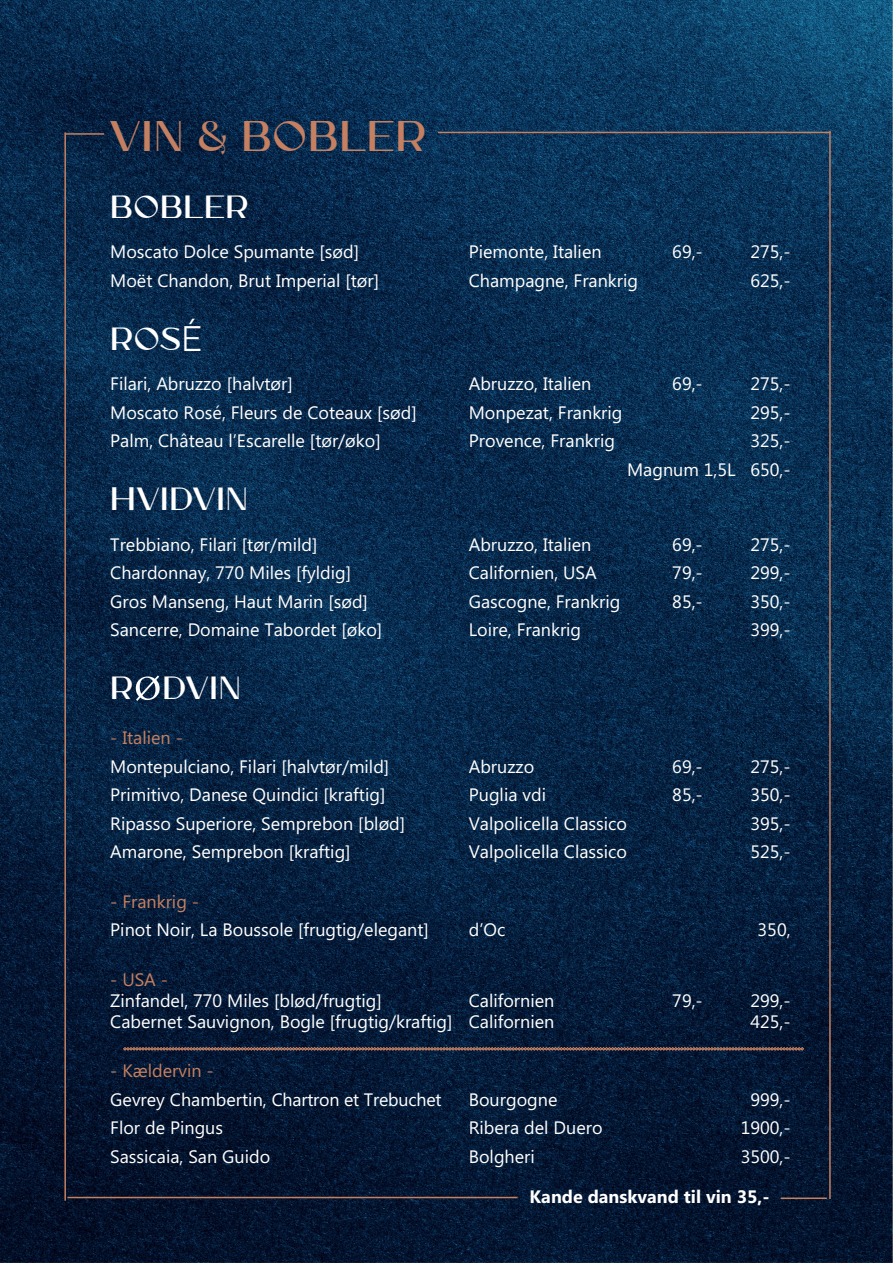
<style>
.page{position:relative;width:893px;height:1263px;background:#fff}
.page>*{position:absolute;margin:0;border:0;box-sizing:border-box;transform-origin:0 0}
.t1{font:600 48px "MOLLIES";letter-spacing:.025em;color:#c58061}
.t2{font:600 36px "MOLLIES";letter-spacing:.025em;color:#fff}
.t3{font:18px "Microsoft Phags Pa";color:#fff}
.t4{font:18px "Microsoft Phags Pa";color:#c58061}
.t5{font:700 18px "Microsoft Phags Pa";color:#fff}
.s1{font-family:"Aaux Next";font-weight:400;font-size:35.7px}
.s2{font-family:"Aldine 401 BT Roman A";font-weight:400;font-size:52.5px}
</style>
<div class="page">
<img style="left:0;top:0;width:893px;height:1263px">
<hr style="left:64px;top:132px;width:2px;height:1069px;background:#c58061">
<hr style="left:438px;top:132px;width:393px;height:1px;background:#c58061">
<hr style="left:781px;top:1197px;width:46px;height:2px;background:#c58061">
<hr style="left:829px;top:131px;width:2px;height:1068px;background:#c58061">
<hr style="left:66px;top:133px;width:38px;height:2px;background:#c58061">
<hr style="left:67px;top:1197px;width:450px;height:1px;background:#c58061">
<svg style="left:123px;top:1047px;width:681px;height:3px"></svg>
<p class="t1" style="left:110px;top:112px;width:317px">VIN &amp; BOBLER</p>
<p class="t2" style="left:110px;top:189px;width:140px">BOBLER</p>
<p class="t3" style="left:110px;top:239px;width:250px">Moscato Dolce Spumante [sød]</p>
<p class="t3" style="left:469px;top:239px;width:134px">Piemonte, Italien</p>
<p class="t3" style="left:672px;top:239px;width:32px">69,-</p>
<p class="t3" style="left:750px;top:239px;width:42px">275,-</p>
<p class="t3" style="left:110px;top:268px;width:270px">Moët Chandon, Brut Imperial [tør]</p>
<p class="t3" style="left:469px;top:268px;width:171px">Champagne, Frankrig</p>
<p class="t3" style="left:750px;top:268px;width:42px">625,-</p>
<p class="t2" style="left:110px;top:321px;width:94px">ROS<span class="s1">É</span></p>
<p class="t3" style="left:110px;top:371px;width:184px">Filari, Abruzzo [halvtør]</p>
<p class="t3" style="left:469px;top:371px;width:124px">Abruzzo, Italien</p>
<p class="t3" style="left:672px;top:371px;width:32px">69,-</p>
<p class="t3" style="left:750px;top:371px;width:42px">275,-</p>
<p class="t3" style="left:110px;top:400px;width:308px">Moscato Rosé, Fleurs de Coteaux [sød]</p>
<p class="t3" style="left:469px;top:400px;width:155px">Monpezat, Frankrig</p>
<p class="t3" style="left:750px;top:400px;width:42px">295,-</p>
<p class="t3" style="left:110px;top:428px;width:272px">Palm, Château l’Escarelle [tør/øko]</p>
<p class="t3" style="left:469px;top:428px;width:148px">Provence, Frankrig</p>
<p class="t3" style="left:750px;top:428px;width:42px">325,-</p>
<p class="t3" style="left:627px;top:457px;width:165px">Magnum 1,5L 650,-</p>
<p class="t2" style="left:110px;top:481px;width:139px">HVIDVIN</p>
<p class="t3" style="left:110px;top:532px;width:209px">Trebbiano, Filari [tør/mild]</p>
<p class="t3" style="left:469px;top:532px;width:124px">Abruzzo, Italien</p>
<p class="t3" style="left:672px;top:532px;width:32px">69,-</p>
<p class="t3" style="left:750px;top:532px;width:42px">275,-</p>
<p class="t3" style="left:110px;top:560px;width:243px">Chardonnay, 770 Miles [fyldig]</p>
<p class="t3" style="left:469px;top:560px;width:129px">Californien, USA</p>
<p class="t3" style="left:672px;top:560px;width:32px">79,-</p>
<p class="t3" style="left:750px;top:560px;width:42px">299,-</p>
<p class="t3" style="left:110px;top:589px;width:259px">Gros Manseng, Haut Marin [sød]</p>
<p class="t3" style="left:469px;top:589px;width:153px">Gascogne, Frankrig</p>
<p class="t3" style="left:672px;top:589px;width:32px">85,-</p>
<p class="t3" style="left:750px;top:589px;width:42px">350,-</p>
<p class="t3" style="left:110px;top:617px;width:274px">Sancerre, Domaine Tabordet [øko]</p>
<p class="t3" style="left:469px;top:617px;width:114px">Loire, Frankrig</p>
<p class="t3" style="left:750px;top:617px;width:42px">399,-</p>
<p class="t2" style="left:110px;top:670px;width:132px">R<span class="s2">ø</span>DVIN</p>
<p class="t4" style="left:110px;top:725px;width:74px">- Italien -</p>
<p class="t3" style="left:110px;top:754px;width:281px">Montepulciano, Filari [halvtør/mild]</p>
<p class="t3" style="left:469px;top:754px;width:67px">Abruzzo</p>
<p class="t3" style="left:672px;top:754px;width:32px">69,-</p>
<p class="t3" style="left:750px;top:754px;width:42px">275,-</p>
<p class="t3" style="left:110px;top:782px;width:277px">Primitivo, Danese Quindici [kraftig]</p>
<p class="t3" style="left:469px;top:782px;width:79px">Puglia vdi</p>
<p class="t3" style="left:672px;top:782px;width:32px">85,-</p>
<p class="t3" style="left:750px;top:782px;width:42px">350,-</p>
<p class="t3" style="left:110px;top:811px;width:296px">Ripasso Superiore, Semprebon [blød]</p>
<p class="t3" style="left:469px;top:811px;width:160px">Valpolicella Classico</p>
<p class="t3" style="left:750px;top:811px;width:42px">395,-</p>
<p class="t3" style="left:110px;top:839px;width:242px">Amarone, Semprebon [kraftig]</p>
<p class="t3" style="left:469px;top:839px;width:160px">Valpolicella Classico</p>
<p class="t3" style="left:750px;top:839px;width:42px">525,-</p>
<p class="t4" style="left:110px;top:889px;width:90px">- Frankrig -</p>
<p class="t3" style="left:110px;top:917px;width:320px">Pinot Noir, La Boussole [frugtig/elegant]</p>
<p class="t3" style="left:469px;top:917px;width:38px">d’Oc</p>
<p class="t3" style="left:758px;top:917px;width:35px">350,</p>
<p class="t4" style="left:110px;top:967px;width:59px">- USA -</p>
<p class="t3" style="left:110px;top:988px;width:273px">Zinfandel, 770 Miles [blød/frugtig]</p>
<p class="t3" style="left:469px;top:988px;width:87px">Californien</p>
<p class="t3" style="left:672px;top:988px;width:32px">79,-</p>
<p class="t3" style="left:750px;top:988px;width:42px">299,-</p>
<p class="t3" style="left:110px;top:1009px;width:446px">Cabernet Sauvignon, Bogle [frugtig/kraftig] Californien</p>
<p class="t3" style="left:750px;top:1009px;width:42px">425,-</p>
<p class="t4" style="left:110px;top:1058px;width:105px">- Kældervin -</p>
<p class="t3" style="left:110px;top:1087px;width:333px">Gevrey Chambertin, Chartron et Trebuchet</p>
<p class="t3" style="left:469px;top:1087px;width:90px">Bourgogne</p>
<p class="t3" style="left:750px;top:1087px;width:42px">999,-</p>
<p class="t3" style="left:110px;top:1115px;width:114px">Flor de Pingus</p>
<p class="t3" style="left:469px;top:1115px;width:135px">Ribera del Duero</p>
<p class="t3" style="left:741px;top:1115px;width:51px">1900,-</p>
<p class="t3" style="left:110px;top:1144px;width:162px">Sassicaia, San Guido</p>
<p class="t3" style="left:469px;top:1144px;width:68px">Bolgheri</p>
<p class="t3" style="left:741px;top:1144px;width:51px">3500,-</p>
<p class="t5" style="left:530px;top:1183px;width:242px">Kande danskvand til vin 35 ,-</p>
</div>
